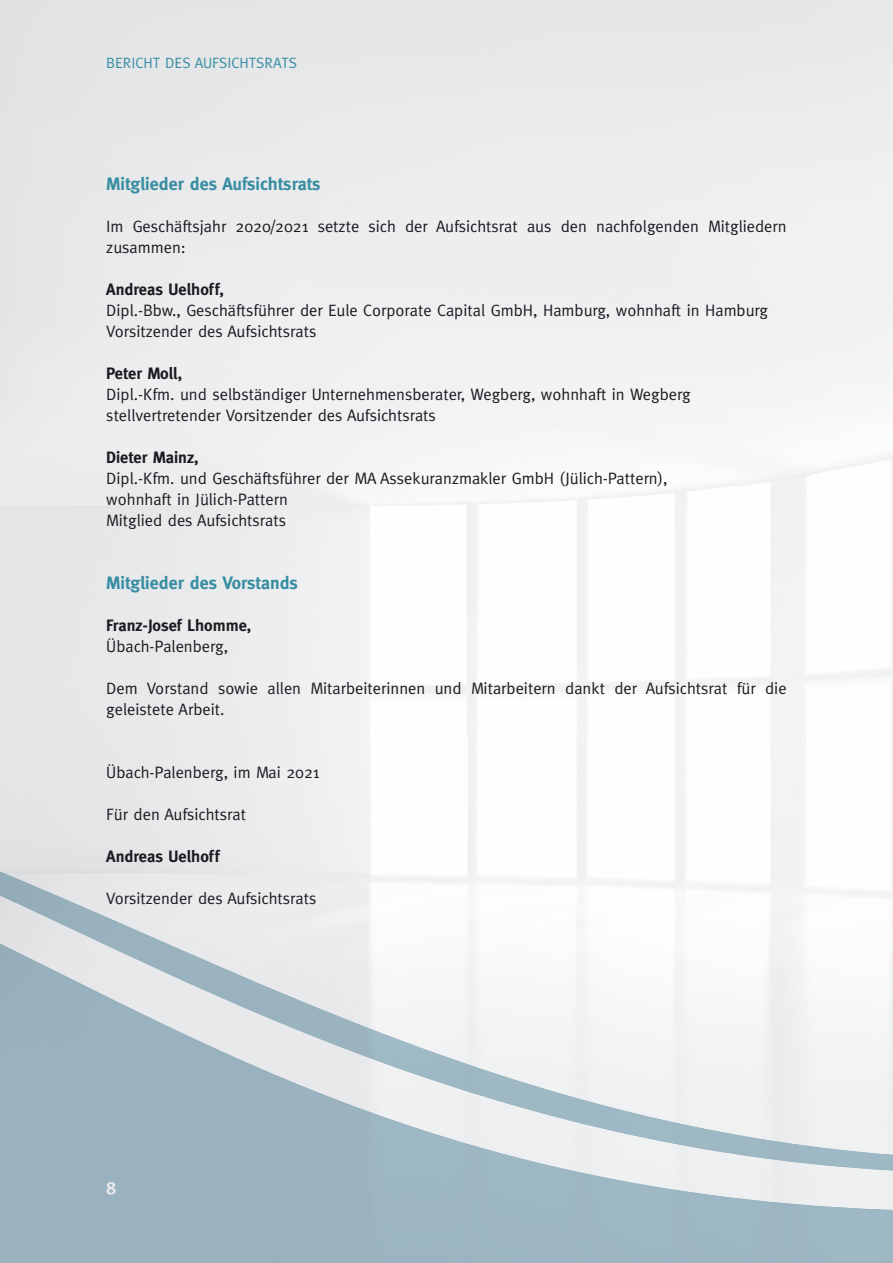
<style>
.page{position:relative;width:893px;height:1263px;background:#fff}
.page>*{position:absolute;margin:0;border:0;box-sizing:border-box;transform-origin:0 0}
.t1{font:700 18px "Meta";color:#388da3}
.t2{font:16.5px/21px "Meta";color:#1b1c20}
.t3{font:700 16.5px "Meta";color:#1b1c20}
.t4{font:15px "Meta";color:#388da3}
</style>
<div class="page">
<img style="left:0;top:871px;width:117px;height:51px">
<img style="left:55px;top:921px;width:176px;height:50px">
<img style="left:161px;top:970px;width:190px;height:51px">
<img style="left:275px;top:1021px;width:214px;height:50px">
<img style="left:405px;top:1071px;width:263px;height:50px">
<img style="left:569px;top:1120px;width:324px;height:39px">
<img style="left:262px;top:1069px;width:106px;height:194px">
<img style="left:367px;top:1111px;width:159px;height:152px">
<img style="left:525px;top:1159px;width:368px;height:104px">
<svg style="left:106px;top:1182px;width:10px;height:12px"></svg>
<p class="t4" style="left:106px;top:54px;width:192px">BERICHT DES AUFSICHTSRATS</p>
<p class="t1" style="left:106px;top:174px;width:216px">Mitglieder des Aufsichtsrats</p>
<p class="t2" style="left:106px;top:216px;width:682px">Im Geschäftsjahr 2020/2021 setzte sich der Aufsichtsrat aus den nachfolgenden Mitgliedern zusammen:</p>
<p class="t3" style="left:106px;top:280px;width:119px">Andreas Uelhoff,</p>
<p class="t2" style="left:106px;top:300px;width:663px">Dipl.-Bbw., Geschäftsführer der Eule Corporate Capital GmbH, Hamburg, wohnhaft in Hamburg<br>Vorsitzender des Aufsichtsrats</p>
<p class="t3" style="left:106px;top:364px;width:77px">Peter Moll,</p>
<p class="t2" style="left:106px;top:384px;width:586px">Dipl.-Kfm. und selbständiger Unternehmensberater, Wegberg, wohnhaft in Wegberg stellvertretender Vorsitzender des Aufsichtsrats</p>
<p class="t3" style="left:106px;top:448px;width:94px">Dieter Mainz,</p>
<p class="t2" style="left:106px;top:468px;width:563px">Dipl.-Kfm. und Geschäftsführer der MA Assekuranzmakler GmbH (Jülich-Pattern), wohnhaft in Jülich-Pattern<br>Mitglied des Aufsichtsrats</p>
<p class="t1" style="left:106px;top:573px;width:193px">Mitglieder des Vorstands</p>
<p class="t3" style="left:106px;top:616px;width:147px">Franz-Josef Lhomme,</p>
<p class="t2" style="left:106px;top:636px;width:123px">Übach-Palenberg,</p>
<p class="t2" style="left:106px;top:678px;width:682px">Dem Vorstand sowie allen Mitarbeiterinnen und Mitarbeitern dankt der Aufsichtsrat für die geleistete Arbeit.</p>
<p class="t2" style="left:106px;top:762px;width:215px">Übach-Palenberg, im Mai 2021</p>
<p class="t2" style="left:106px;top:804px;width:141px">Für den Aufsichtsrat</p>
<p class="t3" style="left:106px;top:847px;width:115px">Andreas Uelhoff</p>
<p class="t2" style="left:106px;top:888px;width:212px">Vorsitzender des Aufsichtsrats</p>
</div>
